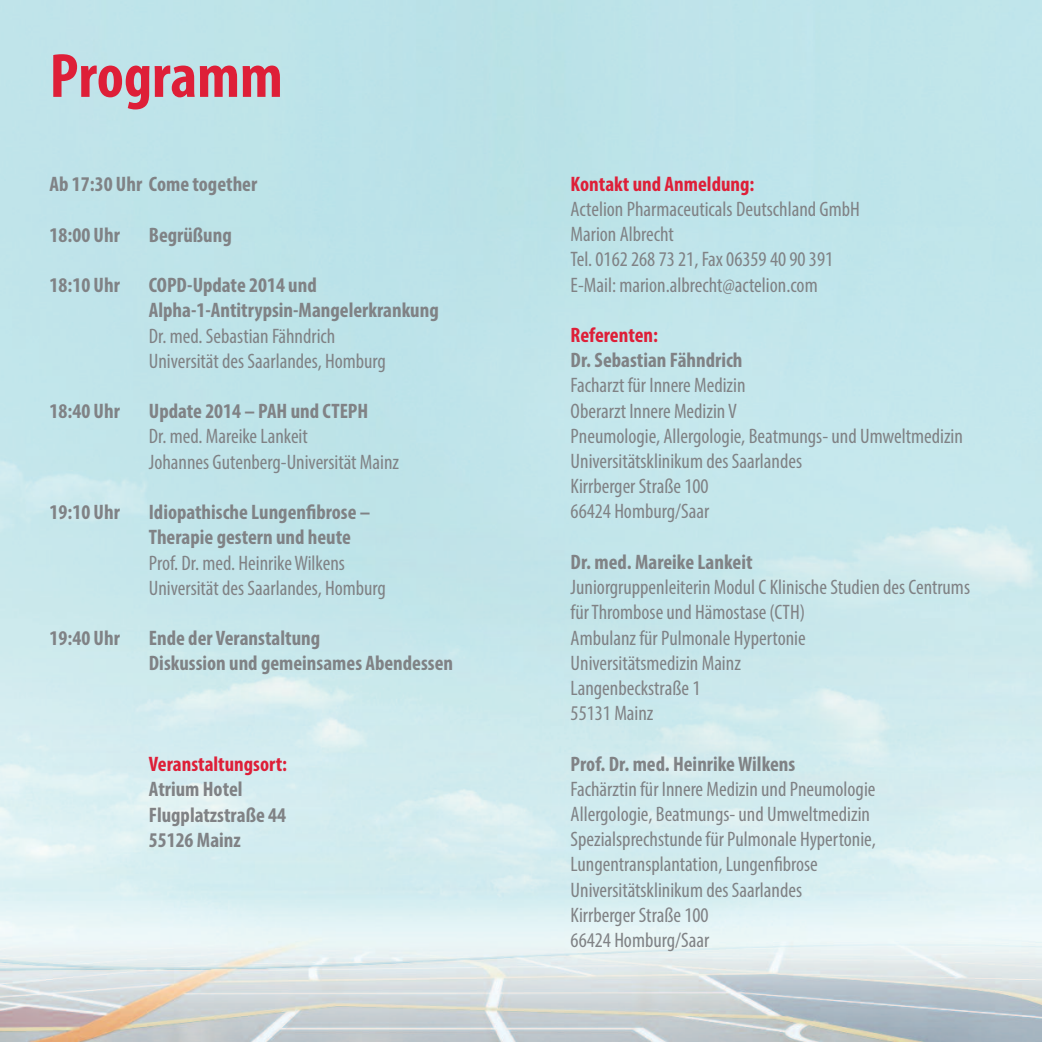
<style>
.page{position:relative;width:1042px;height:1042px;background:#fff}
.page>*{position:absolute;margin:0;border:0;box-sizing:border-box;transform-origin:0 0}
.t1{font:700 condensed 63px "Myriad Pro";color:#de1f38}
.t2{font:condensed 21px/25.2px "Myriad Pro";color:#808285}
.t3{font:700 condensed 21px/25.2px "Myriad Pro";color:#808285}
.t4{font:700 condensed 21px "Myriad Pro";color:#de1f38}
</style>
<div class="page">
<img style="left:0;top:0;width:1042px;height:1042px">
<h1 class="t1" style="left:50px;top:53px;width:235px">Programm</h1>
<p class="t3" style="left:50px;top:174px;width:209px">Ab 17:30 Uhr Come together</p>
<p class="t3" style="left:50px;top:224px;width:72px">18:00 Uhr</p>
<p class="t3" style="left:149px;top:224px;width:84px">Begrüßung</p>
<p class="t3" style="left:50px;top:274px;width:72px">18:10 Uhr</p>
<p class="t3" style="left:149px;top:274px;width:291px">COPD-Update 2014 und<br>Alpha-1-Antitrypsin-Mangelerkrankung</p>
<p class="t2" style="left:149px;top:325px;width:238px">Dr. med. Sebastian Fähndrich<br>Universität des Saarlandes, Homburg</p>
<p class="t3" style="left:50px;top:400px;width:72px">18:40 Uhr</p>
<p class="t3" style="left:149px;top:400px;width:221px">Update 2014 – PAH und CTEPH</p>
<p class="t2" style="left:149px;top:426px;width:252px">Dr. med. Mareike Lankeit<br>Johannes Gutenberg-Universität Mainz</p>
<p class="t3" style="left:50px;top:501px;width:72px">19:10 Uhr</p>
<p class="t3" style="left:149px;top:501px;width:223px">Idiopathische Lungenfibrose –<br>Therapie gestern und heute</p>
<p class="t2" style="left:149px;top:552px;width:238px">Prof. Dr. med. HeinrikeWilkens<br>Universität des Saarlandes, Homburg</p>
<p class="t3" style="left:50px;top:627px;width:72px">19:40 Uhr</p>
<p class="t3" style="left:149px;top:627px;width:306px">Ende der Veranstaltung<br>Diskussion und gemeinsames Abendessen</p>
<p class="t4" style="left:149px;top:756px;width:140px">Veranstaltungsort:</p>
<p class="t3" style="left:149px;top:778px;width:139px">Atrium Hotel<br>Flugplatzstraße 44<br>55126 Mainz</p>
<p class="t4" style="left:570px;top:176px;width:185px">Kontakt und Anmeldung:</p>
<p class="t2" style="left:570px;top:198px;width:291px">Actelion Pharmaceuticals Deutschland GmbH Marion Albrecht<br>Tel. 0162 268 73 21, Fax 06359 40 90 391<br>E-Mail: marion.albrecht@actelion.com</p>
<p class="t4" style="left:570px;top:327px;width:89px">Referenten:</p>
<p class="t3" style="left:570px;top:349px;width:173px">Dr. Sebastian Fähndrich</p>
<p class="t2" style="left:570px;top:375px;width:394px">Facharzt für Innere Medizin<br>Oberarzt Innere Medizin V<br>Pneumologie, Allergologie, Beatmungs- und Umweltmedizin<br>Universitätsklinikum des Saarlandes<br>Kirrberger Straße 100<br>66424 Homburg/Saar</p>
<p class="t3" style="left:570px;top:551px;width:183px">Dr. med. Mareike Lankeit</p>
<p class="t2" style="left:570px;top:576px;width:401px">Juniorgruppenleiterin Modul C Klinische Studien des Centrums fürThrombose und Hämostase (CTH)<br>Ambulanz für Pulmonale Hypertonie<br>Universitätsmedizin Mainz<br>Langenbeckstraße 1<br>55131 Mainz</p>
<p class="t3" style="left:570px;top:752px;width:226px">Prof. Dr. med. HeinrikeWilkens</p>
<p class="t2" style="left:570px;top:778px;width:307px">Fachärztin für Innere Medizin und Pneumologie Allergologie, Beatmungs- und Umweltmedizin Spezialsprechstunde für Pulmonale Hypertonie, Lungentransplantation, Lungenfibrose Universitätsklinikum des Saarlandes<br>Kirrberger Straße 100<br>66424 Homburg/Saar</p>
</div>
